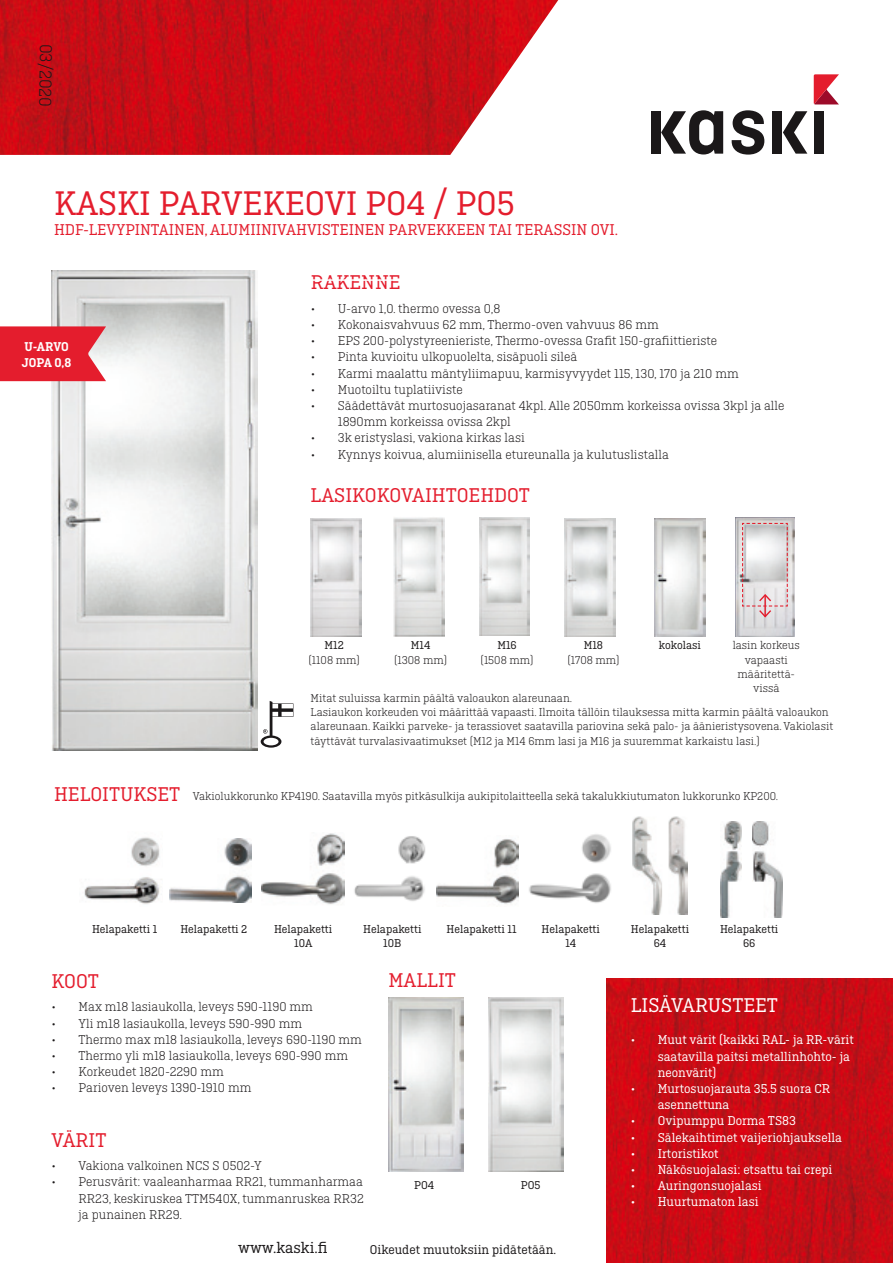
<style>
.page{position:relative;width:893px;height:1263px;background:#fff}
.page>*{position:absolute;margin:0;border:0;box-sizing:border-box;transform-origin:0 0}
.t1{font:36px "Ciutadella Slab";color:#e41d2d}
.t2{font:21px "Ciutadella Slab";color:#e41d2d}
.t3{font:21px "Ciutadella Slab";color:#fff}
.t4{font:300 18px "Ciutadella Slab";color:#1b1819}
.t5{font:16.5px "Ciutadella Slab";color:#e41d2d}
.t6{font:16.5px "Ciutadella Slab";color:#1b1819}
.t7{font:300 13.5px/16.2px "Ciutadella Slab";color:#1b1819;text-align:justify}
.t8{font:13.5px/16.2px "Ciutadella Slab";color:#fff}
.t9{font:13.5px "Ciutadella Slab";color:#1b1819}
.t10{font:600 13.5px/16.2px "Ciutadella Slab";letter-spacing:-.005em;color:#fff}
.t11{font:300 12px/14.4px "Ciutadella Slab";color:#1b1819}
.t12{font:12px/14.4px "Ciutadella Slab";color:#1b1819;text-align:center}
</style>
<div class="page">
<img style="left:52px;top:270px;width:205px;height:480px">
<img style="left:0;top:0;width:558px;height:155px">
<svg style="left:814px;top:74px;width:25px;height:30px"></svg>
<svg style="left:732px;top:110px;width:32px;height:45px"></svg>
<svg style="left:661px;top:110px;width:62px;height:44px"></svg>
<div style="left:651px;top:111px;width:9px;height:43px;background:#1b1819"></div>
<svg style="left:783px;top:111px;width:24px;height:43px"></svg>
<div style="left:772px;top:111px;width:10px;height:43px;background:#1b1819"></div>
<div style="left:814px;top:111px;width:10px;height:43px;background:#1b1819"></div>
<img style="left:607px;top:979px;width:286px;height:284px">
<svg style="left:261px;top:701px;width:32px;height:47px"></svg>
<img style="left:388px;top:997px;width:75px;height:174px">
<img style="left:488px;top:997px;width:75px;height:174px">
<img style="left:654px;top:518px;width:51px;height:118px">
<img style="left:311px;top:518px;width:50px;height:119px">
<img style="left:394px;top:517px;width:50px;height:119px">
<img style="left:480px;top:518px;width:49px;height:117px">
<img style="left:565px;top:518px;width:50px;height:118px">
<img style="left:736px;top:518px;width:58px;height:118px">
<svg style="left:741px;top:522px;width:47px;height:96px;background:#ded4d6"></svg>
<img style="left:84px;top:837px;width:78px;height:67px">
<img style="left:169px;top:839px;width:83px;height:64px">
<img style="left:720px;top:821px;width:21px;height:96px">
<img style="left:753px;top:821px;width:30px;height:96px">
<img style="left:262px;top:833px;width:82px;height:72px">
<img style="left:529px;top:834px;width:82px;height:69px">
<img style="left:437px;top:839px;width:82px;height:65px">
<img style="left:632px;top:817px;width:56px;height:97px">
<img style="left:354px;top:836px;width:83px;height:65px">
<svg style="left:0;top:326px;width:106px;height:55px;background:#e4303e"></svg>
<p class="t4" style="left:56px;top:44px;width:64px;rotate:91deg">03/2020</p>
<p class="t1" style="left:54px;top:183px;width:462px">KASKI PARVEKEOVI PO4 / PO5</p>
<p class="t5" style="left:54px;top:220px;width:566px">HDF-LEVYPINTAINEN, ALUMIINIVAHVISTEINEN PARVEKKEEN TAI TERASSIN OVI.</p>
<p class="t10" style="left:22px;top:339px;width:51px">U-ARVO<br>JOPA 0,8</p>
<p class="t2" style="left:311px;top:271px;width:91px">RAKENNE</p>
<p class="t7" style="left:311px;top:300px;width:191px">• U-arvo 1,0. thermo ovessa 0,8</p>
<p class="t7" style="left:311px;top:316px;width:349px">• Kokonaisvahvuus 62 mm, Thermo-oven vahvuus 86 mm</p>
<p class="t7" style="left:311px;top:333px;width:408px">• EPS 200-polystyreenieriste, Thermo-ovessa Grafit 150-grafiittieriste</p>
<p class="t7" style="left:311px;top:349px;width:268px">• Pinta kuvioitu ulkopuolelta, sisäpuoli sileä</p>
<p class="t7" style="left:311px;top:365px;width:429px">• Karmi maalattu mäntyliimapuu, karmisyvyydet 115, 130, 170 ja 210 mm</p>
<p class="t7" style="left:311px;top:381px;width:153px">• Muotoiltu tuplatiiviste</p>
<p class="t7" style="left:338px;top:397px;width:448px;text-indent:-27px">• Säädettävät murtosuojasaranat 4kpl. Alle 2050mm korkeissa ovissa 3kpl ja alle<br>1890mm korkeissa ovissa 2kpl</p>
<p class="t7" style="left:311px;top:430px;width:215px">• 3k eristyslasi, vakiona kirkas lasi</p>
<p class="t7" style="left:311px;top:446px;width:359px">• Kynnys koivua, alumiinisella etureunalla ja kulutuslistalla</p>
<p class="t2" style="left:311px;top:484px;width:221px">LASIKOKOVAIHTOEHDOT</p>
<p class="t12" style="left:659px;top:638px;width:44px">kokolasi</p>
<p class="t11" style="left:733px;top:638px;width:69px;text-align:center">lasin korkeus vapaasti määritettä&shy;vissä</p>
<p class="t12" style="left:325px;top:638px;width:21px">M12</p>
<p class="t11" style="left:309px;top:652px;width:53px">(1108 mm)</p>
<p class="t12" style="left:497px;top:638px;width:21px">M16</p>
<p class="t11" style="left:481px;top:652px;width:54px">(1508 mm)</p>
<p class="t12" style="left:584px;top:638px;width:21px">M18</p>
<p class="t11" style="left:567px;top:652px;width:54px">(1708 mm)</p>
<p class="t12" style="left:411px;top:638px;width:21px">M14</p>
<p class="t11" style="left:394px;top:652px;width:54px">(1308 mm)</p>
<p class="t11" style="left:311px;top:690px;width:263px">Mitat suluissa karmin päältä valoaukon alareunaan.</p>
<p class="t11" style="left:311px;top:705px;width:524px">Lasiaukon korkeuden voi määrittää vapaasti. Ilmoita tällöin tilauksessa mitta karmin päältä valoaukon alareunaan. Kaikki parveke- ja terassiovet saatavilla pariovina sekä palo- ja äänieristysovena. Vakiolasit täyttävät turvalasivaatimukset (M12 ja M14 6mm lasi ja M16 ja suuremmat karkaistu lasi.)</p>
<p class="t2" style="left:54px;top:782px;width:128px">HELOITUKSET</p>
<p class="t11" style="left:193px;top:789px;width:587px">Vakiolukkorunko KP4190. Saatavilla myös pitkäsulkija aukipitolaitteella sekä takalukkiutumaton lukkorunko KP200.</p>
<p class="t12" style="left:92px;top:922px;width:67px">Helapaketti 1</p>
<p class="t12" style="left:180px;top:922px;width:68px">Helapaketti 2</p>
<p class="t12" style="left:274px;top:922px;width:60px">Helapaketti<br>10A</p>
<p class="t12" style="left:363px;top:922px;width:60px">Helapaketti<br>10B</p>
<p class="t12" style="left:447px;top:922px;width:71px">Helapaketti 11</p>
<p class="t12" style="left:542px;top:922px;width:60px">Helapaketti</p>
<p class="t12" style="left:565px;top:936px;width:12px">14</p>
<p class="t2" style="left:52px;top:969px;width:49px">KOOT</p>
<p class="t7" style="left:52px;top:999px;width:263px">• Max m18 lasiaukolla, leveys 590-1190 mm</p>
<p class="t7" style="left:52px;top:1015px;width:252px">• Yli m18 lasiaukolla, leveys 590-990 mm</p>
<p class="t7" style="left:52px;top:1031px;width:312px">• Thermo max m18 lasiaukolla, leveys 690-1190 mm</p>
<p class="t7" style="left:52px;top:1047px;width:298px">• Thermo yli m18 lasiaukolla, leveys 690-990 mm</p>
<p class="t7" style="left:52px;top:1064px;width:174px">• Korkeudet 1820-2290 mm</p>
<p class="t7" style="left:52px;top:1080px;width:201px">• Parioven leveys 1390-1910 mm</p>
<p class="t2" style="left:52px;top:1128px;width:56px">VÄRIT</p>
<p class="t7" style="left:52px;top:1158px;width:212px">• Vakiona valkoinen NCS S 0502-Y</p>
<p class="t7" style="left:79px;top:1174px;width:287px;text-indent:-27px">• Perusvärit: vaaleanharmaa RR21, tummanharmaa RR23, keskiruskea TTM540X, tummanruskea RR32 ja punainen RR29.</p>
<p class="t2" style="left:388px;top:969px;width:69px">MALLIT</p>
<p class="t12" style="left:414px;top:1177px;width:22px">PO4</p>
<p class="t12" style="left:521px;top:1177px;width:21px">PO5</p>
<p class="t6" style="left:238px;top:1238px;width:91px">www.kaski.fi</p>
<p class="t9" style="left:370px;top:1242px;width:188px">Oikeudet muutoksiin pidätetään.</p>
<p class="t12" style="left:631px;top:922px;width:60px">Helapaketti<br>64</p>
<p class="t12" style="left:720px;top:922px;width:60px">Helapaketti<br>66</p>
<p class="t3" style="left:631px;top:993px;width:149px">LISÄVARUSTEET</p>
<p class="t8" style="left:658px;top:1032px;width:198px;text-indent:-27px">• Muut värit (kaikki RAL- ja RR-värit saatavilla paitsi metallinhohto- ja neonvärit)</p>
<p class="t8" style="left:658px;top:1080px;width:174px;text-indent:-27px">• Murtosuojarauta 35.5 suora CR asennettuna</p>
<p class="t8" style="left:631px;top:1113px;width:167px">• Ovipumppu Dorma TS83</p>
<p class="t8" style="left:631px;top:1129px;width:213px">• Sälekaihtimet vaijeriohjauksella</p>
<p class="t8" style="left:631px;top:1145px;width:89px">• Irtoristikot</p>
<p class="t8" style="left:631px;top:1161px;width:203px">• Näkösuojalasi: etsattu tai crepi</p>
<p class="t8" style="left:631px;top:1178px;width:132px">• Auringonsuojalasi</p>
<p class="t8" style="left:631px;top:1194px;width:129px">• Huurtumaton lasi</p>
</div>
